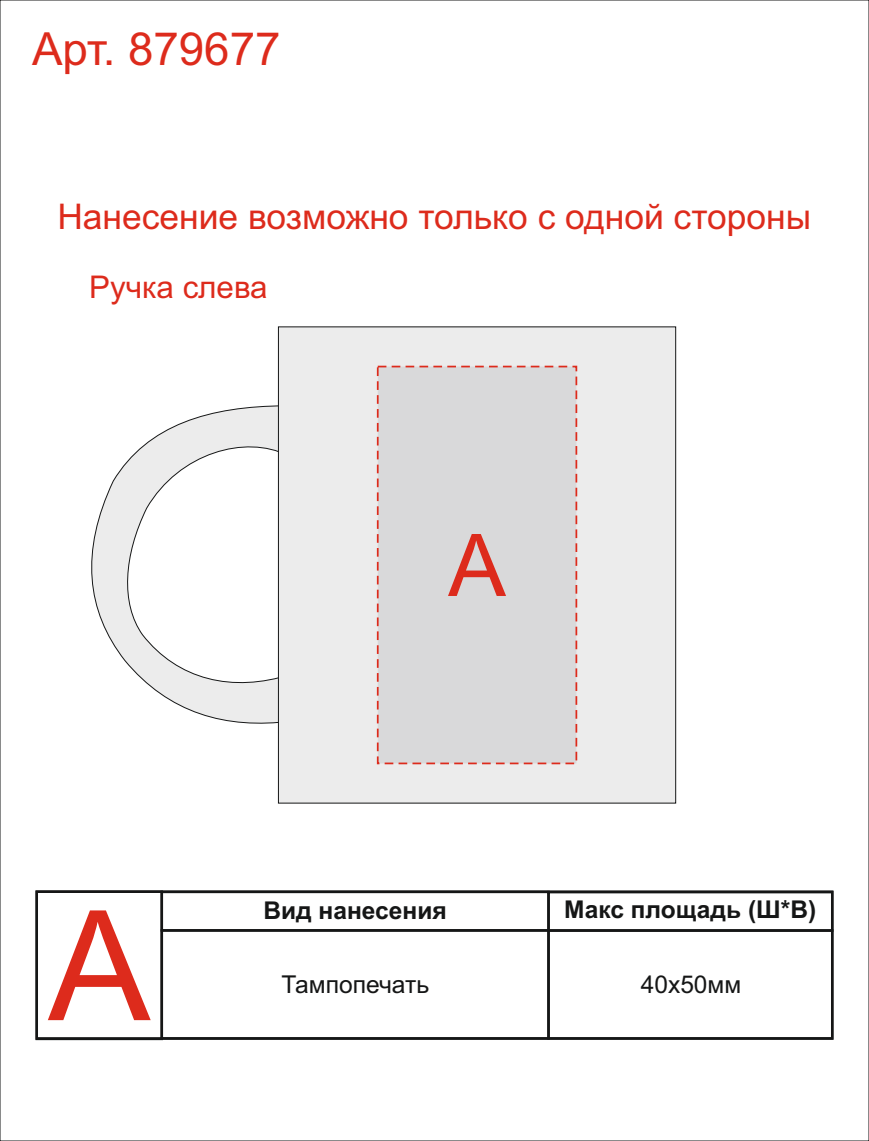
<style>
.page{position:relative;width:869px;height:1141px;background:#fff}
.page>*{position:absolute;margin:0;border:0;box-sizing:border-box;transform-origin:0 0}
.t1{font:153.12px "Arial";color:#dd2b1c}
.t2{font:86.45px "Arial";color:#dd2b1c}
.t3{font:45.68px "Arial";color:#dd2b1c}
.t4{font:35.35px "Arial";color:#dd2b1c}
.t5{font:31.32px "Arial";color:#dd2b1c}
.t6{font:700 24.5px "Arial";color:#151616}
.t7{font:24.5px "Arial";color:#151616}
</style>
<div class="page">
<svg style="left:91px;top:405px;width:187px;height:325px"></svg>
<div style="left:278px;top:326px;width:397px;height:477px;background:#ececec"></div>
<div style="left:376px;top:365px;width:202px;height:400px;background:#d9d9da"></div>
<div style="left:160px;top:891px;width:389px;height:41px;border:2px solid #151616"></div>
<div style="left:160px;top:929px;width:389px;height:111px;border:2px solid #151616"></div>
<div style="left:547px;top:929px;width:286px;height:111px;border:2px solid #151616"></div>
<div style="left:547px;top:891px;width:286px;height:41px;border:2px solid #151616"></div>
<div style="left:35px;top:890px;width:128px;height:150px;border:2px solid #151616"></div>
<p class="t3" style="left:32px;top:32px;width:250px">Арт. 879677</p>
<p class="t4" style="left:57px;top:203px;width:755px">Нанесение возможно только с одной стороны</p>
<p class="t5" style="left:89px;top:275px;width:180px">Ручка слева</p>
<h2 class="t2" style="left:448px;top:533px;width:59px">A</h2>
<h1 class="t1" style="left:48px;top:909px;width:104px">A</h1>
<p class="t6" style="left:263px;top:901px;width:185px">Вид нанесения</p>
<p class="t6" style="left:563px;top:900px;width:254px">Макс площадь (Ш*В)</p>
<p class="t7" style="left:281px;top:975px;width:149px">Тампопечать</p>
<p class="t7" style="left:640px;top:975px;width:102px">40х50мм</p>
</div>
